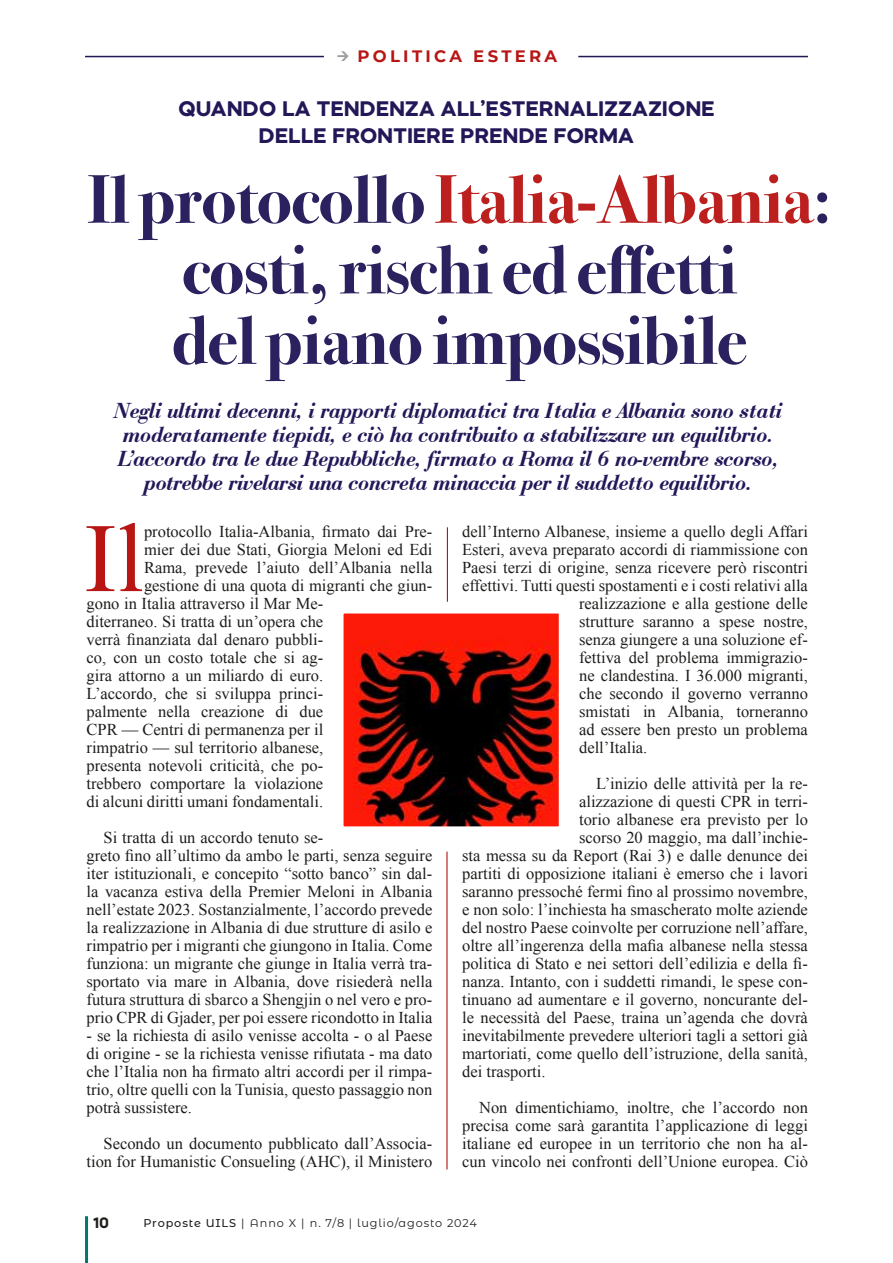
<style>
.page{position:relative;width:893px;height:1263px;background:#fff}
.page>*{position:absolute;margin:0;border:0;box-sizing:border-box;transform-origin:0 0}
.t1{font:98.1px "Times New Roman";color:#b81615}
.t2{font:700 69px/70.5px "Bodoni Svty Two ITCTT";letter-spacing:-.01em;color:#231758;text-align:center}
.t3{font:22.5px/24px "Bodoni Bold Italic DTC";letter-spacing:-.01em;color:#231758;text-align:center;scale:.96 1}
.t4{font:700 21px/27px "Mazzard H";letter-spacing:.02em;color:#231758;text-align:center}
.t5{font:16.5px/18px "Times New Roman";color:#1d1d1b;text-align:justify}
.t6{font:700 16.5px "Montserrat";letter-spacing:.2em;color:#b81615}
.t7{font:700 15px "Mazzard H";color:#1d1d1b}
.t8{font:11.25px "Montserrat Alternates";letter-spacing:.08em;color:#1d1d1b}
.s1{color:#b81615}
.s2{font-weight:500}
</style>
<div class="page">
<hr style="left:85px;top:1216px;width:3px;height:47px;background:#007770">
<hr style="left:447px;top:527px;width:1px;height:281px;background:#b81615">
<hr style="left:85px;top:56px;width:723px;height:1px;background:#231758">
<div style="left:324px;top:43px;width:254px;height:27px;background:#fff"></div>
<img style="left:345px;top:615px;width:213px;height:210px">
<div style="left:332px;top:602px;width:239px;height:236px;border:12px solid #fff"></div>
<hr style="left:446px;top:851px;width:2px;height:318px;background:#b81615">
<p class="t6" style="left:357px;top:45px;width:201px">POLITICA ESTERA</p>
<p class="t4" style="left:179px;top:94px;width:537px">QUANDO LA TENDENZA ALL’ESTERNALIZZAZIONE<br>DELLE FRONTIERE PRENDE FORMA</p>
<h2 class="t2" style="left:87px;top:159px;width:746px">Il protocollo <span class="s1">Italia-Albania</span>: costi, rischi ed effetti<br>del piano impossibile</h2>
<p class="t3" style="left:113px;top:398px;width:697px">Negli ultimi decenni, i rapporti diplomatici tra Italia e Albania sono stati moderatamente tiepidi, e ciò ha contribuito a stabilizzare un equilibrio.<br>L’accordo tra le due Repubbliche, firmato a Roma il 6 no-vembre scorso, potrebbe rivelarsi una concreta minaccia per il suddetto equilibrio.</p>
<h1 class="t1" style="left:84px;top:492px;width:61px">Il</h1>
<p class="t5" style="left:144px;top:522px;width:290px">protocollo Italia-Albania, firmato dai Pre-</p>
<p class="t5" style="left:144px;top:540px;width:290px">mier dei due Stati, Giorgia Meloni ed Edi</p>
<p class="t5" style="left:144px;top:558px;width:290px">Rama, prevede l’aiuto dell’Albania nella</p>
<p class="t5" style="left:144px;top:576px;width:290px">gestione di una quota di migranti che giun-</p>
<p class="t5" style="left:87px;top:594px;width:238px">gono in Italia attraverso il Mar Me-</p>
<p class="t5" style="left:87px;top:612px;width:238px">diterraneo. Si tratta di un’opera che</p>
<p class="t5" style="left:87px;top:630px;width:238px">verrà finanziata dal denaro pubbli-</p>
<p class="t5" style="left:87px;top:648px;width:238px">co, con un costo totale che si ag-</p>
<p class="t5" style="left:87px;top:666px;width:238px">gira attorno a un miliardo di euro.</p>
<p class="t5" style="left:87px;top:684px;width:238px">L’accordo, che si sviluppa princi-</p>
<p class="t5" style="left:87px;top:702px;width:238px">palmente nella creazione di due</p>
<p class="t5" style="left:87px;top:720px;width:238px">CPR — Centri di permanenza per il</p>
<p class="t5" style="left:87px;top:738px;width:238px">rimpatrio — sul territorio albanese,</p>
<p class="t5" style="left:87px;top:756px;width:238px">presenta notevoli criticità, che po-</p>
<p class="t5" style="left:87px;top:774px;width:238px">trebbero comportare la violazione</p>
<p class="t5" style="left:87px;top:792px;width:238px">di alcuni diritti umani fondamentali.</p>
<p class="t5" style="left:87px;top:828px;width:347px;text-align:left;text-indent:17px">Si tratta di un accordo tenuto se-<br>greto fino all’ultimo da ambo le parti, senza seguire iter istituzionali, e concepito “sotto banco” sin dal&shy;la vacanza estiva della Premier Meloni in Albania nell’estate 2023. Sostanzialmente, l’accordo prevede la realizzazione in Albania di due strutture di asilo e rimpatrio per i migranti che giungono in Italia. Come funziona: un migrante che giunge in Italia verrà tra&shy;sportato via mare in Albania, dove risiederà nella futura struttura di sbarco a Shengjin o nel vero e pro&shy;prio CPR di Gjader, per poi essere ricondotto in Italia</p>
<p class="t5" style="left:87px;top:1026px;width:347px">- se la richiesta di asilo venisse accolta - o al Paese di origine - se la richiesta venisse rifiutata - ma dato che l’Italia non ha firmato altri accordi per il rimpa&shy;trio, oltre quelli con la Tunisia, questo passaggio non potrà sussistere.</p>
<p class="t5" style="left:87px;top:1134px;width:347px;text-align:right">Secondo un documento pubblicato dall’Associa&shy;tion for Humanistic Consueling (AHC), il Ministero</p>
<p class="t5" style="left:462px;top:522px;width:347px">dell’Interno Albanese, insieme a quello degli Affari</p>
<p class="t5" style="left:462px;top:540px;width:347px">Esteri, aveva preparato accordi di riammissione con</p>
<p class="t5" style="left:462px;top:558px;width:347px">Paesi terzi di origine, senza ricevere però riscontri</p>
<p class="t5" style="left:462px;top:576px;width:347px">effettivi. Tutti questi spostamenti e i costi relativi alla</p>
<p class="t5" style="left:579px;top:594px;width:230px">realizzazione e alla gestione delle</p>
<p class="t5" style="left:579px;top:612px;width:230px">strutture saranno a spese nostre,</p>
<p class="t5" style="left:579px;top:630px;width:230px">senza giungere a una soluzione ef-</p>
<p class="t5" style="left:579px;top:648px;width:230px">fettiva del problema immigrazio-</p>
<p class="t5" style="left:579px;top:666px;width:230px">ne clandestina. I 36.000 migranti,</p>
<p class="t5" style="left:579px;top:684px;width:230px">che secondo il governo verranno</p>
<p class="t5" style="left:579px;top:702px;width:230px">smistati in Albania, torneranno</p>
<p class="t5" style="left:579px;top:720px;width:230px">ad essere ben presto un problema</p>
<p class="t5" style="left:579px;top:738px;width:70px">dell’Italia.</p>
<p class="t5" style="left:596px;top:774px;width:213px">L’inizio delle attività per la re-</p>
<p class="t5" style="left:579px;top:792px;width:230px">alizzazione di questi CPR in terri-</p>
<p class="t5" style="left:579px;top:810px;width:230px">torio albanese era previsto per lo</p>
<p class="t5" style="left:579px;top:828px;width:230px">scorso 20 maggio, ma dall’inchie-</p>
<p class="t5" style="left:462px;top:846px;width:347px">sta messa su da Report (Rai 3) e dalle denunce dei</p>
<p class="t5" style="left:462px;top:864px;width:347px">partiti di opposizione italiani è emerso che i lavori</p>
<p class="t5" style="left:462px;top:882px;width:347px">saranno pressoché fermi fino al prossimo novembre,</p>
<p class="t5" style="left:462px;top:900px;width:347px">e non solo: l’inchiesta ha smascherato molte aziende</p>
<p class="t5" style="left:462px;top:918px;width:347px">del nostro Paese coinvolte per corruzione nell’affare,</p>
<p class="t5" style="left:462px;top:936px;width:347px">oltre all’ingerenza della mafia albanese nella stessa</p>
<p class="t5" style="left:462px;top:954px;width:347px">politica di Stato e nei settori dell’edilizia e della fi-</p>
<p class="t5" style="left:462px;top:972px;width:347px">nanza. Intanto, con i suddetti rimandi, le spese con-</p>
<p class="t5" style="left:462px;top:990px;width:347px">tinuano ad aumentare e il governo, noncurante del-</p>
<p class="t5" style="left:462px;top:1008px;width:347px">le necessità del Paese, traina un’agenda che dovrà</p>
<p class="t5" style="left:462px;top:1026px;width:347px">inevitabilmente prevedere ulteriori tagli a settori già</p>
<p class="t5" style="left:462px;top:1044px;width:347px">martoriati, come quello dell’istruzione, della sanità,</p>
<p class="t5" style="left:462px;top:1062px;width:85px">dei trasporti.</p>
<p class="t5" style="left:462px;top:1098px;width:347px;text-indent:17px">Non dimentichiamo, inoltre, che l’accordo non precisa come sarà garantita l’applicazione di leggi italiane ed europee in un territorio che non ha al&shy;cun vincolo nei confronti dell’Unione europea. Ciò</p>
<p class="t7" style="left:93px;top:1212px;width:18px">10</p>
<p class="t8" style="left:144px;top:1215px;width:335px"><span class="s2">Proposte UILS</span> | Anno X | n. 7/8 | luglio/agosto 2024</p>
</div>
